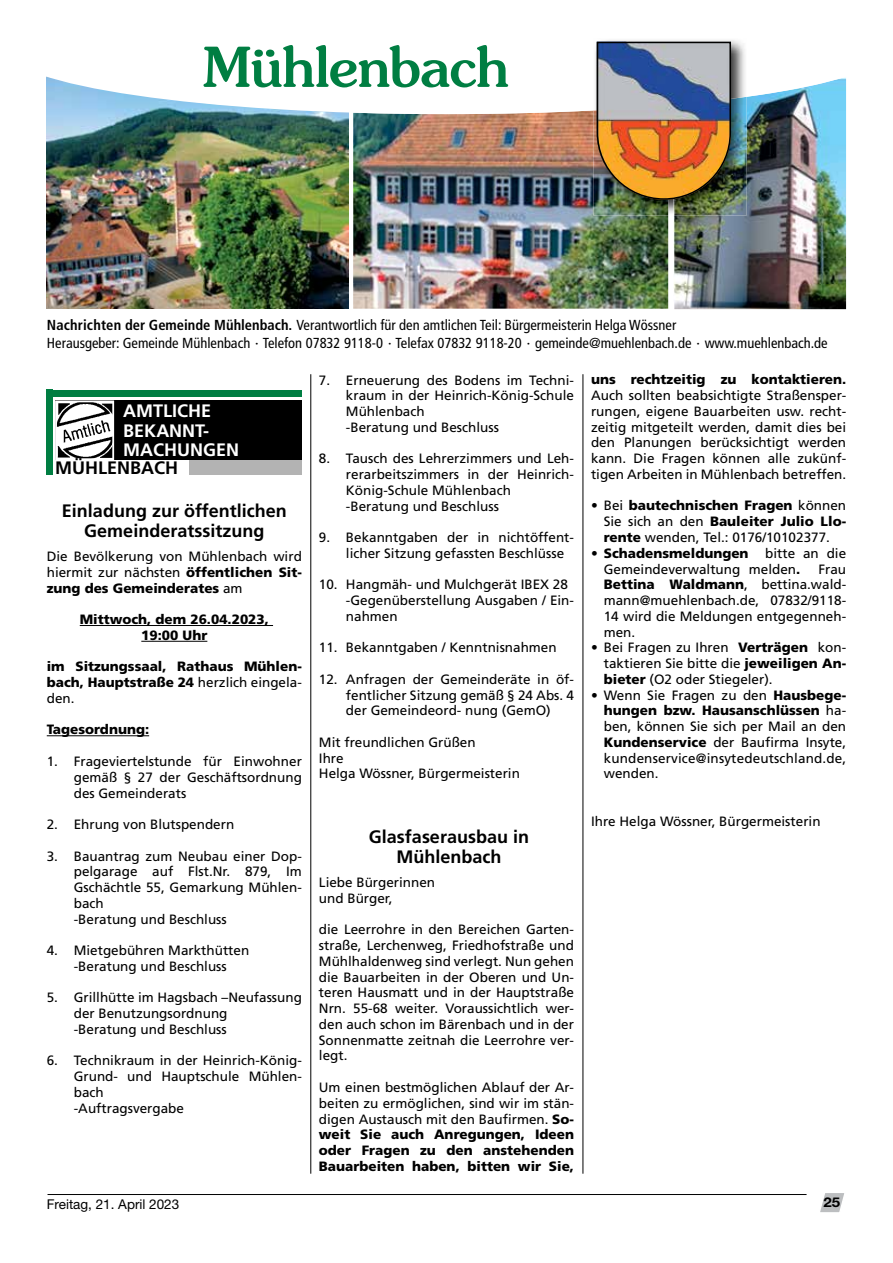
<style>
.page{position:relative;width:893px;height:1263px;background:#fff}
.page>*{position:absolute;margin:0;border:0;box-sizing:border-box;transform-origin:0 0}
.t1{font:500 55.05px "Souvenir";letter-spacing:-.015em;color:#007e42}
.t2{font:700 18px/20.2px "Frutiger LT Std";color:#000;text-align:center}
.t3{font:700 18px/19.5px "Frutiger";color:#fff}
.t4{font:700 18px "Frutiger";color:#000}
.t5{font:condensed 14.55px/18.3px "Frutiger";color:#000}
.t6{font:13.5px/15.8px "Frutiger LT Std";color:#000}
.t7{font:900 13.5px/15.8px "Frutiger LT Std";color:#000;text-align:center}
.t8{font:13.5px "Helvetica Neue LT Std";color:#000}
.t9{font:700 13.5px "Helvetica Neue LT Std";color:#000;scale:1.11 1}
.s1{font-weight:700}
.s2{font-family:"Frutiger Cn OV CDMUVQ";font-stretch:normal}
.s3{font-weight:900}
.s4{font-weight:400}
</style>
<div class="page">
<svg style="left:820px;top:1193px;width:24px;height:20px"></svg>
<hr style="left:48px;top:1194px;width:758px;height:1px;background:#000">
<hr style="left:310px;top:374px;width:1px;height:800px;background:#000">
<hr style="left:583px;top:374px;width:1px;height:800px;background:#000">
<hr style="left:80px;top:625px;width:193px;height:1px;background:#000">
<hr style="left:141px;top:641px;width:66px;height:1px;background:#000">
<hr style="left:47px;top:735px;width:102px;height:1px;background:#000">
<div style="left:47px;top:390px;width:255px;height:6px;background:#007e42"></div>
<div style="left:47px;top:390px;width:6px;height:85px;background:#007e42"></div>
<div style="left:55px;top:401px;width:247px;height:59px;background:#000"></div>
<div style="left:189px;top:461px;width:113px;height:14px;background:#b3b3b3"></div>
<img style="left:58px;top:403px;width:53px;height:54px">
<div style="left:55px;top:400px;width:59px;height:60px;border:2px solid #fff"></div>
<img style="left:47px;top:130px;width:301px;height:178px">
<img style="left:353px;top:130px;width:315px;height:179px">
<img style="left:673px;top:130px;width:173px;height:179px">
<img style="left:47px;top:114px;width:799px;height:16px">
<svg style="left:47px;top:77px;width:799px;height:37px"></svg>
<img style="left:593px;top:110px;width:80px;height:105px">
<img style="left:673px;top:110px;width:74px;height:105px">
<img style="left:593px;top:40px;width:154px;height:70px">
<img style="left:596px;top:41px;width:136px;height:160px">
<h1 class="t1" style="left:202px;top:34px;width:308px">Mühlenbach</h1>
<p class="t5" style="left:47px;top:316px;width:782px"><span class="s1">Nachrichten der Gemeinde Mühlenbach.</span> Verantwortlich für den amtlichen Teil: <span class="s2">Bürgermeisterin</span> Helga Wössner<br>Herausgeber: Gemeinde Mühlenbach · Telefon 07832 9118-0 · Telefax 07832 9118-20 · gemeinde@muehlenbach.de · www.muehlenbach.de</p>
<h2 class="t3" style="left:123px;top:401px;width:117px">AMTLICHE<br>BEKANNT-<br>MACHUNGEN</h2>
<h2 class="t4" style="left:55px;top:457px;width:124px">MÜHLENBACH</h2>
<h2 class="t2" style="left:62px;top:500px;width:226px">Einladung zur öffentlichen<br>Gemeinderatssitzung</h2>
<p class="t6" style="left:47px;top:549px;width:257px;text-align:justify">Die Bevölkerung von Mühlenbach wird hiermit zur nächsten <span class="s3">öffentlichen Sit&shy;zung des Gemeinderates</span> am</p>
<p class="t7" style="left:80px;top:611px;width:191px">Mittwoch, dem 26.04.2023,<br>19:00 Uhr</p>
<p class="t7" style="left:47px;top:659px;width:257px;text-align:justify">im Sitzungssaal, Rathaus Mühlen&shy;bach, Hauptstraße 24 <span class="s4">herzlich eingela&shy;den.</span></p>
<p class="t7" style="left:47px;top:722px;width:104px">Tagesordnung:</p>
<p class="t6" style="left:74px;top:753px;width:230px;text-align:justify;text-indent:-27px">1. Frageviertelstunde für Einwohner gemäß § 27 der Geschäftsordnung des Gemeinderats</p>
<p class="t6" style="left:47px;top:816px;width:189px">2. Ehrung von Blutspendern</p>
<p class="t6" style="left:74px;top:848px;width:230px;text-indent:-27px">3. Bauantrag zum Neubau einer Dop&shy;pelgarage auf Flst. Nr.</p>
<p class="t6" style="left:74px;top:864px;width:230px;text-indent:171px">879, Im<br>Gschächtle 55, Gemarkung Mühlen&shy;bach<br>-Beratung und Beschluss</p>
<p class="t6" style="left:47px;top:942px;width:204px;text-align:center">4. Mietgebühren Markthütten -Beratung und Beschluss</p>
<p class="t6" style="left:74px;top:990px;width:230px;text-indent:-27px">5. Grillhütte im Hagsbach –Neufassung der Benutzungsordnung<br>-Beratung und Beschluss</p>
<p class="t6" style="left:74px;top:1053px;width:230px;text-indent:-27px">6. Technikraum in der Heinrich-König-<br>Grund- und Hauptschule Mühlen&shy;bach<br>-Auftragsvergabe</p>
<p class="t6" style="left:346px;top:372px;width:230px;text-indent:-27px">7. Erneuerung des Bodens im Techni&shy;kraum in der Heinrich-König-Schule<br>Mühlenbach<br>-Beratung und Beschluss</p>
<p class="t6" style="left:346px;top:451px;width:230px;text-indent:-27px">8. Tausch des Lehrerzimmers und Leh&shy;rerarbeitszimmers in der Heinrich-<br>König-Schule Mühlenbach -Beratung und Beschluss</p>
<p class="t6" style="left:346px;top:530px;width:230px;text-indent:-27px">9. Bekanntgaben der in nichtöffent&shy;licher Sitzung gefassten Beschlüsse</p>
<p class="t6" style="left:346px;top:577px;width:230px;text-indent:-27px">10. Hangmäh- und Mulchgerät IBEX 28 -Gegenüberstellung Ausgaben / Ein&shy;nahmen</p>
<p class="t6" style="left:319px;top:640px;width:239px">11. Bekanntgaben / Kenntnisnahmen</p>
<p class="t6" style="left:346px;top:671px;width:230px;text-align:justify;text-indent:-27px">12. Anfragen der Gemeinderäte in öf&shy;fentlicher Sitzung gemäß § 24 Abs. 4 der Gemeindeord- nung (GemO)</p>
<p class="t6" style="left:319px;top:734px;width:203px">Mit freundlichen Grüßen<br>Ihre<br>Helga Wössner, Bürgermeisterin</p>
<h2 class="t2" style="left:369px;top:826px;width:162px">Glasfaserausbau in<br>Mühlenbach</h2>
<p class="t6" style="left:319px;top:875px;width:118px">Liebe Bürgerinnen und Bürger,</p>
<p class="t6" style="left:319px;top:922px;width:257px;text-align:justify">die Leerrohre in den Bereichen Garten&shy;straße, Lerchenweg, Friedhofstraße und Mühlhaldenweg sind verlegt. Nun gehen die Bauarbeiten in der Oberen und Un&shy;teren Hausmatt und in der Hauptstraße Nrn. 55-68 weiter. Voraussichtlich wer&shy;den auch schon im Bärenbach und in der Sonnenmatte zeitnah die Leerrohre ver&shy;legt.</p>
<p class="t6" style="left:319px;top:1079px;width:257px;text-align:justify">Um einen bestmöglichen Ablauf der Ar&shy;beiten zu ermöglichen, sind wir im stän&shy;digen Austausch mit den Baufirmen. <span class="s3">So&shy;weit Sie auch Anregungen, Ideen oder Fragen zu den anstehenden Bauarbeiten haben, bitten wir Sie,</span></p>
<p class="t7" style="left:591px;top:372px;width:257px">uns rechtzeitig zu kontaktieren.</p>
<p class="t6" style="left:591px;top:388px;width:257px;text-align:justify">Auch sollten beabsichtigte Straßensper&shy;rungen, eigene Bauarbeiten usw. recht&shy;zeitig mitgeteilt werden, damit dies bei den Planungen berücksichtigt werden kann. Die Fragen können alle zukünf&shy;tigen Arbeiten in Mühlenbach betreffen.</p>
<p class="t6" style="left:604px;top:498px;width:244px;text-align:justify;text-indent:-13px">• Bei <span class="s3">bautechnischen Fragen</span> können Sie sich an den <span class="s3">Bauleiter Julio Llo&shy;rente</span> wenden, Tel. : 0176/10102377.</p>
<p class="t6" style="left:604px;top:545px;width:244px;text-indent:-13px">• <span class="s3">Schadensmeldungen</span> bitte an die<br>Gemeindeverwaltung melden<span class="s3">.</span></p>
<p class="t6" style="left:604px;top:561px;width:244px;text-align:justify;text-indent:215px">Frau <span class="s3">Bettina Waldmann</span>, bettina.wald&shy;mann@muehlenbach.de, 07832/9118- 14 wird die Meldungen entgegenneh&shy;men.</p>
<p class="t6" style="left:604px;top:640px;width:244px;text-align:justify;text-indent:-13px">• Bei Fragen zu Ihren <span class="s3">Verträgen</span> kon&shy;taktieren Sie bitte die <span class="s3">jeweiligen An&shy;bieter</span> (O2 oder Stiegeler).</p>
<p class="t6" style="left:604px;top:687px;width:244px;text-align:justify;text-indent:-13px">• Wenn Sie Fragen zu den <span class="s3">Hausbege&shy;hungen bzw. Hausanschlüssen</span> ha&shy;ben, können Sie sich per Mail an den <span class="s3">Kundenservice</span> der Baufirma Insyte, kundenservice@insytedeutschland.de, wenden.</p>
<p class="t6" style="left:591px;top:813px;width:231px">Ihre Helga Wössner, Bürgermeisterin</p>
<p class="t8" style="left:47px;top:1196px;width:134px">Freitag, 21. April 2023</p>
<p class="t9" style="left:823px;top:1193px;width:17px">25</p>
</div>
